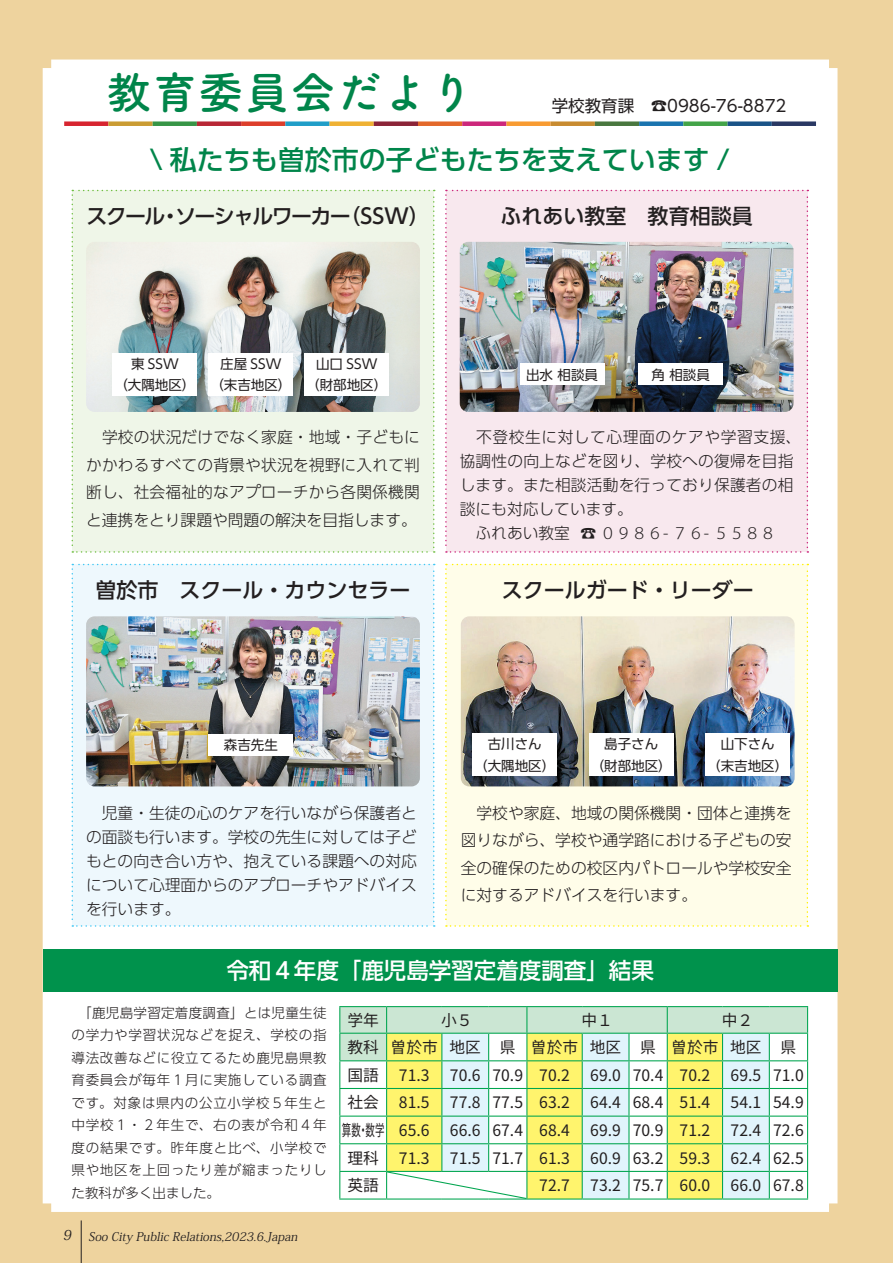
<style>
.page{position:relative;width:893px;height:1263px;background:#eed39e}
.page>*{position:absolute;margin:0;border:0;box-sizing:border-box;transform-origin:0 0}
.t1{font:44.7px "Tsuku A Rd Gothic Std B";letter-spacing:.03em;color:#00854a}
.t2{font:500 27px "UD Shin Go Pr 6 N";color:#00854a}
.t3{font:500 22.5px "UD Shin Go Pr 6 N";color:#fff}
.t4{font:500 21px "UD Shin Go Pr 6 N";color:#231f20}
.t5{font:500 21px "UD Shin Go Pr 6 N";letter-spacing:-.08em;color:#231f20}
.t6{font:16.5px "UD Shin Go Pr 6 N";color:#231f20}
.t7{font:300 15.75px/24px "UD Shin Go Pr 6 N";color:#231f20;text-align:justify}
.t8{font:15.75px "Source Han Sans JP";color:#231f20}
.t9{font:300 15.75px "Koz Go Pr 6 N";color:#231f20}
.t10{font:15.75px "Source Han Sans JP";color:#231f20;scale:.6 1}
.t11{font:300 13.5px/22.5px "UD Shin Go Pr 6 N";letter-spacing:.055em;color:#231f20;text-align:justify}
.t12{font:13.5px "UD Shin Go Pr 6";color:#231f20}
.t13{font:italic 12px "Koz Min Pro";color:#231f20}
.s1{font-family:"UD Shin Go Pr 6 N"}
.s2{font-size:13.8px}
</style>
<div class="page">
<div style="left:43px;top:60px;width:794px;height:1152px;background:#fff"></div>
<hr style="left:892px;top:0;width:1px;height:1263px;background:#fee1c8">
<hr style="left:81px;top:1220px;width:1px;height:43px;background:#231f20">
<div style="left:64px;top:121px;width:44px;height:5px;background:#d7242f"></div>
<div style="left:108px;top:121px;width:45px;height:5px;background:#ca9c33"></div>
<div style="left:153px;top:121px;width:44px;height:5px;background:#379546"></div>
<div style="left:197px;top:121px;width:44px;height:5px;background:#b82735"></div>
<div style="left:241px;top:121px;width:44px;height:5px;background:#dd3e2b"></div>
<div style="left:285px;top:121px;width:45px;height:5px;background:#209ec8"></div>
<div style="left:330px;top:121px;width:44px;height:5px;background:#efb133"></div>
<div style="left:374px;top:121px;width:44px;height:5px;background:#8b2438"></div>
<div style="left:418px;top:121px;width:44px;height:5px;background:#e3692a"></div>
<div style="left:462px;top:121px;width:44px;height:5px;background:#cc277b"></div>
<div style="left:506px;top:121px;width:45px;height:5px;background:#f89b31"></div>
<div style="left:551px;top:121px;width:44px;height:5px;background:#c88b30"></div>
<div style="left:595px;top:121px;width:44px;height:5px;background:#49773f"></div>
<div style="left:639px;top:121px;width:44px;height:5px;background:#1a74af"></div>
<div style="left:683px;top:121px;width:45px;height:5px;background:#43a448"></div>
<div style="left:728px;top:121px;width:44px;height:5px;background:#1a5387"></div>
<div style="left:772px;top:121px;width:44px;height:5px;background:#293863"></div>
<div style="left:72px;top:190px;width:363px;height:363px;background:#eff6e8"></div>
<div style="left:445px;top:190px;width:363px;height:363px;background:#f8e8ee"></div>
<div style="left:72px;top:564px;width:363px;height:363px;background:#eef8fd"></div>
<div style="left:445px;top:564px;width:363px;height:363px;background:#fffde9"></div>
<img style="left:86px;top:242px;width:334px;height:170px">
<img style="left:460px;top:242px;width:333px;height:170px">
<img style="left:86px;top:616px;width:334px;height:170px">
<img style="left:461px;top:616px;width:334px;height:170px">
<div style="left:113px;top:353px;width:84px;height:43px;background:#fff"></div>
<div style="left:209px;top:353px;width:84px;height:43px;background:#fff"></div>
<div style="left:304px;top:353px;width:85px;height:43px;background:#fff"></div>
<div style="left:520px;top:364px;width:84px;height:21px;background:#fff"></div>
<div style="left:638px;top:364px;width:85px;height:21px;background:#fff"></div>
<div style="left:209px;top:735px;width:84px;height:21px;background:#fff"></div>
<div style="left:472px;top:733px;width:85px;height:43px;background:#fff"></div>
<div style="left:589px;top:733px;width:85px;height:43px;background:#fff"></div>
<div style="left:705px;top:733px;width:85px;height:43px;background:#fff"></div>
<div style="left:43px;top:949px;width:794px;height:43px;background:#00924c"></div>
<hr style="left:339px;top:1198px;width:48px;height:1px;background:#00a54f">
<hr style="left:387px;top:1198px;width:55px;height:1px;background:#00a54f">
<hr style="left:442px;top:1198px;width:47px;height:1px;background:#00a54f">
<hr style="left:489px;top:1198px;width:38px;height:1px;background:#00a54f">
<hr style="left:527px;top:1198px;width:55px;height:1px;background:#00a54f">
<hr style="left:582px;top:1198px;width:47px;height:1px;background:#00a54f">
<hr style="left:629px;top:1198px;width:38px;height:1px;background:#00a54f">
<hr style="left:667px;top:1198px;width:55px;height:1px;background:#00a54f">
<hr style="left:722px;top:1198px;width:47px;height:1px;background:#00a54f">
<hr style="left:769px;top:1198px;width:39px;height:1px;background:#00a54f">
<svg style="left:339px;top:1006px;width:469px;height:192px;background:#e0f0c5"></svg>
<p class="t1" style="left:106px;top:58px;width:369px">教育委員会だより</p>
<p class="t6" style="left:552px;top:92px;width:236px">学校教育課　☎0986-76-8872</p>
<p class="t2" style="left:150px;top:137px;width:582px">\ 私たちも曽於市の子どもたちを支えています /</p>
<p class="t5" style="left:87px;top:198px;width:345px">スクール・ソーシャルワーカー（SSW）</p>
<p class="t4" style="left:501px;top:198px;width:253px">ふれあい教室　教育相談員</p>
<p class="t12" style="left:131px;top:353px;width:49px">東 SSW</p>
<p class="t12" style="left:114px;top:374px;width:82px">（大隅地区）</p>
<p class="t12" style="left:220px;top:353px;width:63px">庄屋 SSW</p>
<p class="t12" style="left:210px;top:374px;width:82px">（末吉地区）</p>
<p class="t12" style="left:316px;top:353px;width:63px">山口 SSW</p>
<p class="t12" style="left:306px;top:374px;width:82px">（財部地区）</p>
<p class="t7" style="left:86px;top:423px;width:335px;line-height:27.6px">　学校の状況だけでなく家庭・地域・子どもにかかわるすべての背景や状況を視野に入れて判断し、社会福祉的なアプローチから各関係機関と連携をとり課題や問題の解決を目指します。</p>
<p class="t4" style="left:95px;top:573px;width:317px">曽於市　スクール・カウンセラー</p>
<p class="t12" style="left:526px;top:363px;width:73px">出水相談員</p>
<p class="t12" style="left:651px;top:363px;width:60px">角相談員</p>
<p class="t7" style="left:460px;top:425px;width:343px;text-align:left">　不登校生に対して心理面のケアや学習支援、協調性の向上などを図り、学校への復帰を目指します。また相談活動を行っており保護者の相談にも対応しています。</p>
<p class="t9" style="left:460px;top:525px;width:318px"><span class="s1">　ふれあい教室</span> ☎ ０９８６- ７６- ５５８８</p>
<p class="t4" style="left:502px;top:573px;width:253px">スクールガード・リーダー</p>
<p class="t12" style="left:224px;top:734px;width:55px">森吉先生</p>
<p class="t12" style="left:488px;top:733px;width:55px">古川さん</p>
<p class="t12" style="left:474px;top:754px;width:82px">（大隅地区）</p>
<p class="t12" style="left:604px;top:733px;width:55px">島子さん</p>
<p class="t12" style="left:591px;top:754px;width:82px">（財部地区）</p>
<p class="t12" style="left:721px;top:733px;width:55px">山下さん</p>
<p class="t12" style="left:707px;top:754px;width:82px">（末吉地区）</p>
<p class="t7" style="left:86px;top:800px;width:332px">　児童・生徒の心のケアを行いながら保護者との面談も行います。学校の先生に対しては子どもとの向き合い方や、抱えている課題への対応について心理面からのアプローチやアドバイスを行います。</p>
<p class="t7" style="left:461px;top:798px;width:332px;line-height:27.6px">　学校や家庭、地域の関係機関・団体と連携を図りながら、学校や通学路における子どもの安全の確保のための校区内パトロールや学校安全に対するアドバイスを行います。</p>
<p class="t3" style="left:226px;top:952px;width:429px">令和４年度「鹿児島学習定着度調査」結果</p>
<p class="t11" style="left:72px;top:1001px;width:257px">　「鹿児島学習定着度調査」とは児童生徒の学力や学習状況などを捉え、学校の指導法改善などに役立てるため鹿児島県教育委員会が毎年１月に実施している調査です。対象は県内の公立小学校５年生と中学校１・２年生で、右の表が令和４年度の結果です。昨年度と比べ、小学校で県や地区を上回ったり差が縮まったりした教科が多く出ました。</p>
<p class="t8" style="left:347px;top:1011px;width:33px">学年</p>
<p class="t8" style="left:441px;top:1011px;width:33px">小５</p>
<p class="t8" style="left:581px;top:1011px;width:33px">中１</p>
<p class="t8" style="left:722px;top:1011px;width:33px">中２</p>
<p class="t8" style="left:347px;top:1038px;width:33px">教科</p>
<p class="t8" style="left:391px;top:1038px;width:49px">曽於市</p>
<p class="t8" style="left:449px;top:1038px;width:33px">地区</p>
<p class="t8" style="left:500px;top:1038px;width:17px">県</p>
<p class="t8" style="left:531px;top:1038px;width:49px">曽於市</p>
<p class="t8" style="left:590px;top:1038px;width:33px">地区</p>
<p class="t8" style="left:640px;top:1038px;width:17px">県</p>
<p class="t8" style="left:671px;top:1038px;width:49px">曽於市</p>
<p class="t8" style="left:730px;top:1038px;width:33px">地区</p>
<p class="t8" style="left:781px;top:1038px;width:17px">県</p>
<p class="t8" style="left:347px;top:1066px;width:33px">国語</p>
<p class="t8" style="left:399px;top:1066px;width:32px">71.3</p>
<p class="t8" style="left:450px;top:1066px;width:32px">70.6</p>
<p class="t8" style="left:492px;top:1066px;width:32px">70.9</p>
<p class="t8" style="left:539px;top:1066px;width:32px">70.2</p>
<p class="t8" style="left:590px;top:1066px;width:32px">69.0</p>
<p class="t8" style="left:633px;top:1066px;width:32px">70.4</p>
<p class="t8" style="left:680px;top:1066px;width:32px">70.2</p>
<p class="t8" style="left:731px;top:1066px;width:32px">69.5</p>
<p class="t8" style="left:773px;top:1066px;width:32px">71.0</p>
<p class="t8" style="left:347px;top:1094px;width:33px">社会</p>
<p class="t8" style="left:399px;top:1094px;width:32px">81.5</p>
<p class="t8" style="left:450px;top:1094px;width:32px">77.8</p>
<p class="t8" style="left:492px;top:1094px;width:32px">77.5</p>
<p class="t8" style="left:539px;top:1094px;width:32px">63.2</p>
<p class="t8" style="left:590px;top:1094px;width:32px">64.4</p>
<p class="t8" style="left:633px;top:1094px;width:32px">68.4</p>
<p class="t8" style="left:680px;top:1094px;width:32px">51.4</p>
<p class="t8" style="left:731px;top:1094px;width:32px">54.1</p>
<p class="t8" style="left:773px;top:1094px;width:32px">54.9</p>
<p class="t10" style="left:342px;top:1121px;width:72px">算数・数学</p>
<p class="t8" style="left:399px;top:1121px;width:32px">65.6</p>
<p class="t8" style="left:450px;top:1121px;width:32px">66.6</p>
<p class="t8" style="left:492px;top:1121px;width:32px">67.4</p>
<p class="t8" style="left:539px;top:1121px;width:32px">68.4</p>
<p class="t8" style="left:590px;top:1121px;width:32px">69.9</p>
<p class="t8" style="left:633px;top:1121px;width:32px">70.9</p>
<p class="t8" style="left:680px;top:1121px;width:32px">71.2</p>
<p class="t8" style="left:731px;top:1121px;width:32px">72.4</p>
<p class="t8" style="left:773px;top:1121px;width:32px">72.6</p>
<p class="t8" style="left:347px;top:1149px;width:33px">理科</p>
<p class="t8" style="left:399px;top:1149px;width:32px">71.3</p>
<p class="t8" style="left:450px;top:1149px;width:32px">71.5</p>
<p class="t8" style="left:492px;top:1149px;width:32px">71.7</p>
<p class="t8" style="left:539px;top:1149px;width:32px">61.3</p>
<p class="t8" style="left:590px;top:1149px;width:32px">60.9</p>
<p class="t8" style="left:633px;top:1149px;width:32px">63.2</p>
<p class="t8" style="left:680px;top:1149px;width:32px">59.3</p>
<p class="t8" style="left:731px;top:1149px;width:32px">62.4</p>
<p class="t8" style="left:773px;top:1149px;width:32px">62.5</p>
<p class="t8" style="left:347px;top:1176px;width:33px">英語</p>
<p class="t8" style="left:539px;top:1176px;width:32px">72.7</p>
<p class="t8" style="left:590px;top:1176px;width:32px">73.2</p>
<p class="t8" style="left:633px;top:1176px;width:32px">75.7</p>
<p class="t8" style="left:680px;top:1176px;width:32px">60.0</p>
<p class="t8" style="left:731px;top:1176px;width:32px">66.0</p>
<p class="t8" style="left:773px;top:1176px;width:32px">67.8</p>
<p class="t13" style="left:63px;top:1228px;width:239px"><span class="s2">9</span> Soo City Public Relations,2023.6.Japan</p>
</div>
